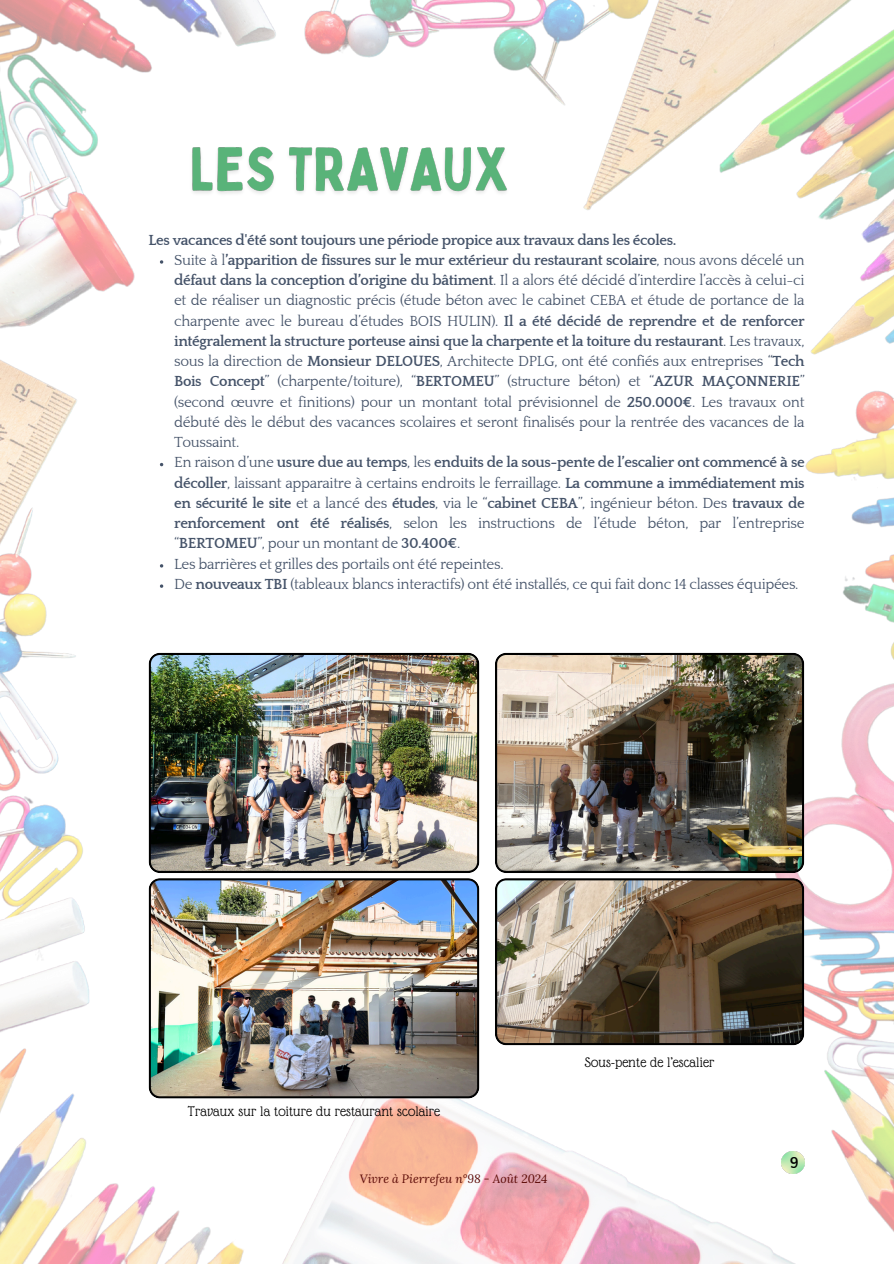
<style>
.page{position:relative;width:894px;height:1264px;background:#fff}
.page>*{position:absolute;margin:0;border:0;box-sizing:border-box;transform-origin:0 0}
.t1{font:700 16.35px "Quattrocento";color:#000}
.t2{font:15px/20.2px "Quattrocento";letter-spacing:-.025em;color:#455369}
.t3{font:15px "Glass Antiqua";letter-spacing:.01em;color:#000}
.t4{font:italic 12px "Lora";color:#5b0905}
.s1{font-weight:700}
</style>
<div class="page">
<img style="left:0;top:0;width:893px;height:1263px">
<img style="left:149px;top:878px;width:330px;height:220px">
<img style="left:494px;top:652px;width:310px;height:221px">
<img style="left:494px;top:878px;width:310px;height:167px">
<img style="left:186px;top:132px;width:327px;height:72px">
<svg style="left:160px;top:260px;width:3px;height:4px"></svg>
<svg style="left:160px;top:584px;width:3px;height:4px"></svg>
<img style="left:149px;top:652px;width:330px;height:221px">
<img style="left:781px;top:1151px;width:22px;height:22px">
<p class="t2" style="left:174px;top:230px;width:631px;text-indent:-25px"><span class="s1">Les vacances d'été sont toujours une période propice aux travaux dans les écoles.<br></span>Suite à l<span class="s1">’apparition de fissures sur le mur extérieur du restaurant scolaire</span>, nous avons décelé un <span class="s1">défaut dans la conception d’origine du bâtiment</span>. Il a alors été décidé d’interdire l’accès à celui-ci et de réaliser un diagnostic précis (étude béton avec le cabinet CEBA et étude de portance de la charpente avec le bureau d’études BOIS HULIN). <span class="s1">Il a été décidé de reprendre et de renforcer intégralement la structure porteuse ainsi que la charpente et la toiture du restaurant</span>. Les travaux, sous la direction de <span class="s1">Monsieur DELOUES</span>, Architecte DPLG, ont été confiés aux entreprises “<span class="s1">Tech Bois Concept</span>” (charpente/toiture), “<span class="s1">BERTOMEU</span>” (structure béton) et “<span class="s1">AZUR MAÇONNERIE</span>” (second œuvre et finitions) pour un montant total prévisionnel de <span class="s1">250.000€</span>. Les travaux ont débuté dès le début des vacances scolaires et seront finalisés pour la rentrée des vacances de la Toussaint.<br>En raison d’une <span class="s1">usure due au temps</span>, les <span class="s1">enduits de la sous-pente de l’escalier ont commencé à se décoller</span>, laissant apparaitre à certains endroits le ferraillage. <span class="s1">La commune a immédiatement mis en sécurité le site</span> et a lancé des <span class="s1">études</span>, via le “<span class="s1">cabinet CEBA</span>”, ingénieur béton. Des <span class="s1">travaux de renforcement ont été réalisés</span>, selon les instructions de l’étude béton, par l’entreprise “<span class="s1">BERTOMEU</span>”, pour un montant de <span class="s1">30.400€</span>.<br>Les barrières et grilles des portails ont été repeintes.<br>De <span class="s1">nouveaux TBI</span> (tableaux blancs interactifs) ont été installés, ce qui fait donc 14 classes équipées.</p>
<p class="t3" style="left:188px;top:1103px;width:253px">Travaux sur la toiture du restaurant scolaire</p>
<h3 class="t4" style="left:359px;top:1170px;width:189px">Vivre à Pierrefeu n°98 - Août 2024</h3>
<p class="t3" style="left:585px;top:1054px;width:131px">Sous-pente de l’escalier</p>
<p class="t1" style="left:789px;top:1153px;width:11px">9</p>
</div>
